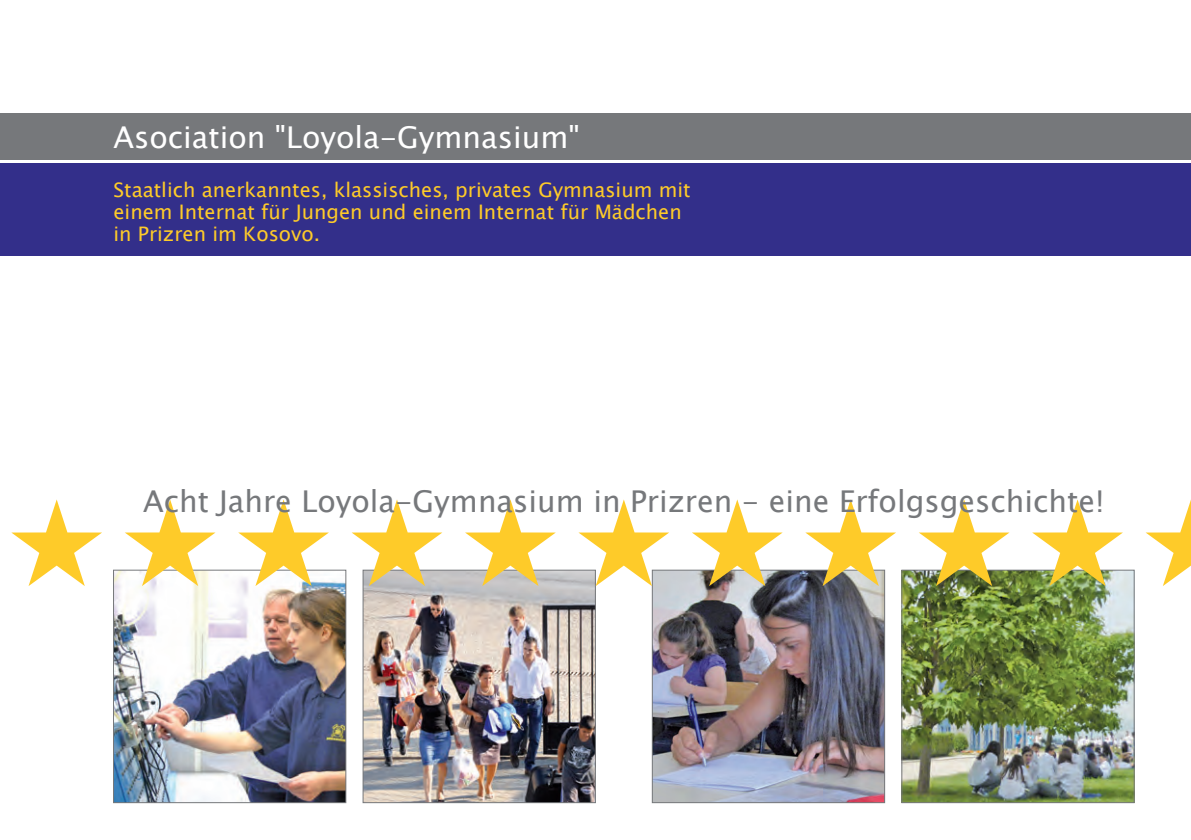
<style>
.page{position:relative;width:1191px;height:840px;background:#fff}
.page>*{position:absolute;margin:0;border:0;box-sizing:border-box;transform-origin:0 0}
.t1{font:30px "Lucida Sans Unicode";color:#76787b}
.t2{font:30px "Lucida Sans Unicode";color:#fff}
.t3{font:30px "Lucida Sans Unicode";color:#fecb29}
.t4{font:24px "Lucida Sans Unicode";color:#fecb29}
.t5{font:20px/22px "Lucida Sans Unicode";color:#fecb29}
</style>
<div class="page">
<img style="left:115px;top:571px;width:229px;height:229px">
<div style="left:113px;top:569px;width:233px;height:233px;border:1px solid #76787b"></div>
<img style="left:365px;top:571px;width:228px;height:229px">
<div style="left:363px;top:569px;width:232px;height:233px;border:1px solid #76787b"></div>
<img style="left:654px;top:571px;width:228px;height:229px">
<div style="left:652px;top:569px;width:232px;height:233px;border:1px solid #76787b"></div>
<img style="left:903px;top:571px;width:229px;height:229px">
<div style="left:901px;top:569px;width:233px;height:233px;border:1px solid #76787b"></div>
<div style="left:0;top:113px;width:1191px;height:47px;background:#76787b"></div>
<div style="left:0;top:163px;width:1191px;height:92px;background:#332f8a"></div>
<svg style="left:238px;top:499px;width:91px;height:86px"></svg>
<svg style="left:11px;top:499px;width:91px;height:86px"></svg>
<svg style="left:125px;top:499px;width:90px;height:86px"></svg>
<svg style="left:578px;top:499px;width:91px;height:86px"></svg>
<svg style="left:351px;top:499px;width:91px;height:86px"></svg>
<svg style="left:465px;top:499px;width:91px;height:86px"></svg>
<svg style="left:918px;top:499px;width:91px;height:86px"></svg>
<svg style="left:692px;top:499px;width:90px;height:86px"></svg>
<svg style="left:805px;top:499px;width:91px;height:86px"></svg>
<svg style="left:1032px;top:499px;width:91px;height:86px"></svg>
<svg style="left:1145px;top:499px;width:46px;height:86px"></svg>
<h1 class="t2" style="left:113px;top:114px;width:468px">Asociation "Loyola-Gymnasium"</h1>
<p class="t5" style="left:113px;top:179px;width:579px">Staatlich anerkanntes, klassisches, privates Gymnasium mit einem Internat für Jungen und einem Internat für Mädchen in Prizren im Kosovo.</p>
<h1 class="t2" style="left:113px;top:114px;width:196px">TITEL - weiss</h1>
<h1 class="t3" style="left:113px;top:171px;width:180px">TITEL - gelb</h1>
<p class="t4" style="left:113px;top:206px;width:229px">TITEL - gelb - klein</p>
<h1 class="t1" style="left:143px;top:477px;width:963px">Acht Jahre Loyola-Gymnasium in Prizren - eine Erfolgsgeschichte!</h1>
</div>
